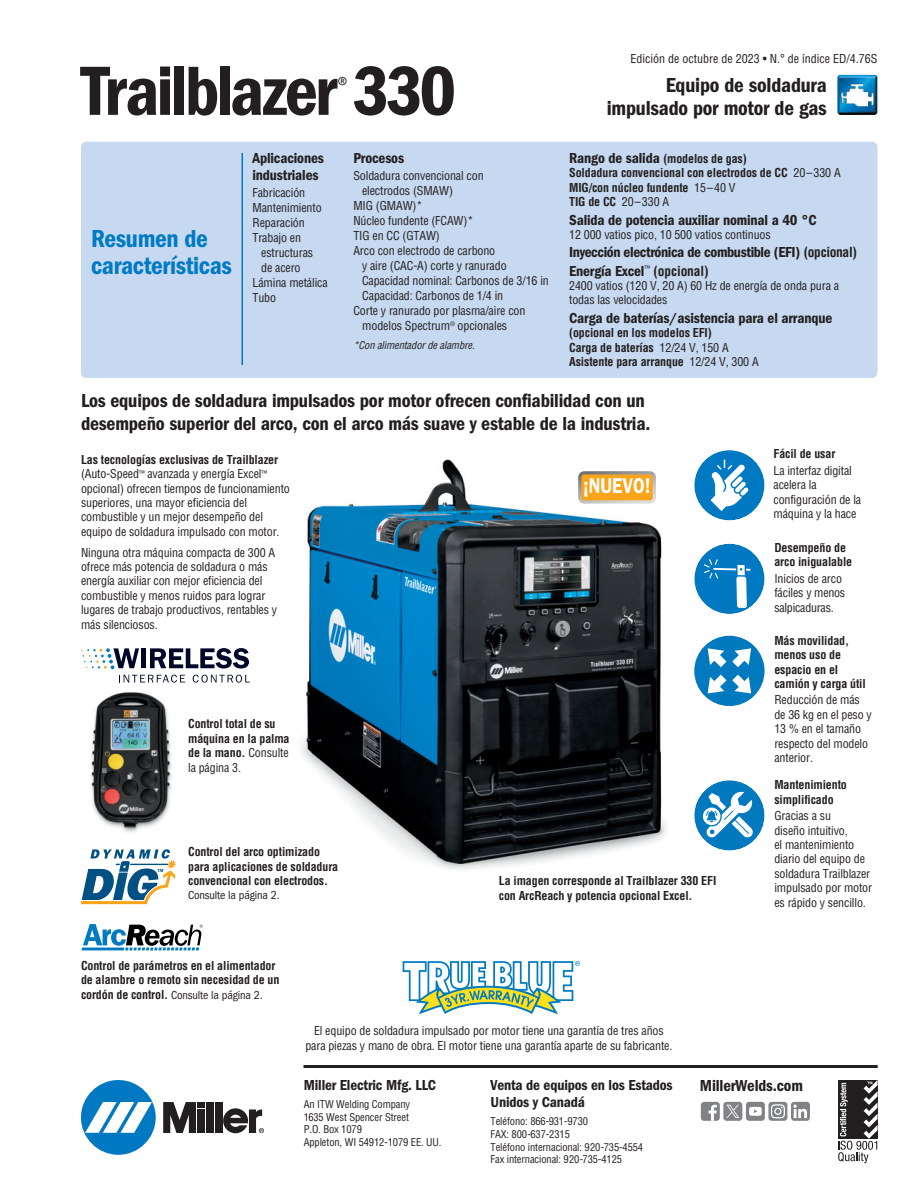
<style>
.page{position:relative;width:918px;height:1188px;background:#fff}
.page>*{position:absolute;margin:0;border:0;box-sizing:border-box;transform-origin:0 0}
.t1{font:72px "ITC Franklin Gothic Std Dm Cd";letter-spacing:-.04em;color:#231f20}
.t2{font:25.5px/27px "ITC Franklin Gothic Std Dm Cd";letter-spacing:-.015em;color:#007bc3}
.t3{font:600 21.6px "ITC Franklin Gothic Std";color:#fff;scale:.82 1}
.t4{font:21px "ITC Franklin Gothic Std Dm Cd";letter-spacing:-.01em;color:#231f20}
.t5{font:condensed 21px "ITC Franklin Gothic Std";color:#231f20}
.t6{font:19.5px/22.5px "ITC Franklin Gothic Std Dm Cd";letter-spacing:-.01em;color:#231f20}
.t7{font:16.5px "ITC Franklin Gothic Std Dm Cd";letter-spacing:-.01em;color:#231f20}
.t8{font:15px/16.5px "ITC Franklin Gothic Std Dm Cd";letter-spacing:-.01em;color:#231f20}
.t9{font:condensed 12px/14.4px "Helvetica";letter-spacing:-.01em;color:#231f20}
.t10{font:700 condensed 12px/14.4px "Helvetica";letter-spacing:-.01em;color:#231f20}
.t11{font:condensed 10.5px/12.6px "Helvetica";letter-spacing:-.01em;color:#231f20}
.t12{font:italic condensed 10.5px "Helvetica";color:#231f20}
.s1{font-family:"ITC Franklin Gothic Std Dm Cd";font-weight:400;font-stretch:normal;font-size:15px}
.s2{font-weight:400}
.s3{font-family:"Helvetica";font-weight:700;font-stretch:condensed;font-size:13.5px}
.s4{font-weight:700}
.s5{font-family:"ITC Franklin Gothic Std";font-weight:400}
</style>
<div class="page">
<img style="left:301px;top:459px;width:365px;height:411px">
<img style="left:91px;top:692px;width:81px;height:141px">
<div style="left:81px;top:142px;width:797px;height:236px;background:#c6d9f0;border-radius:5px"></div>
<hr style="left:242px;top:153px;width:1px;height:212px;background:#007bc3">
<img style="left:837px;top:75px;width:41px;height:40px">
<svg style="left:403px;top:961px;width:177px;height:53px"></svg>
<hr style="left:304px;top:1065px;width:573px;height:3px;background:#231f20">
<div style="left:81px;top:1080px;width:75px;height:75px;background:#0079c2;border-radius:50%"></div>
<svg style="left:85px;top:1102px;width:67px;height:31px"></svg>
<div style="left:206px;top:1102px;width:8px;height:31px;background:#231f20"></div>
<div style="left:215px;top:1102px;width:7px;height:31px;background:#231f20"></div>
<div style="left:198px;top:1102px;width:7px;height:6px;background:#231f20"></div>
<div style="left:198px;top:1110px;width:7px;height:23px;background:#231f20"></div>
<svg style="left:163px;top:1102px;width:33px;height:31px"></svg>
<svg style="left:223px;top:1108px;width:41px;height:25px"></svg>
<svg style="left:838px;top:1080px;width:40px;height:83px"></svg>
<div style="left:791px;top:1102px;width:19px;height:19px;background:#808285;border-radius:3px"></div>
<svg style="left:793px;top:1105px;width:14px;height:13px"></svg>
<div style="left:746px;top:1102px;width:19px;height:19px;background:#808285;border-radius:3px"></div>
<svg style="left:749px;top:1107px;width:13px;height:9px"></svg>
<div style="left:701px;top:1102px;width:19px;height:19px;background:#808285;border-radius:3px"></div>
<svg style="left:708px;top:1105px;width:9px;height:16px"></svg>
<div style="left:768px;top:1102px;width:19px;height:19px;background:#808285;border-radius:3px"></div>
<svg style="left:771px;top:1104px;width:14px;height:14px"></svg>
<div style="left:723px;top:1102px;width:19px;height:19px;background:#808285;border-radius:3px"></div>
<svg style="left:726px;top:1105px;width:13px;height:13px"></svg>
<div style="left:694px;top:544px;width:71px;height:70px;background:#0079c2;border-radius:50%"></div>
<svg style="left:704px;top:559px;width:46px;height:49px"></svg>
<svg style="left:578px;top:471px;width:78px;height:33px;background:#e5aa48"></svg>
<div style="left:694px;top:636px;width:71px;height:70px;background:#0079bf;border-radius:50%"></div>
<svg style="left:708px;top:675px;width:43px;height:18px"></svg>
<svg style="left:708px;top:648px;width:43px;height:19px"></svg>
<div style="left:694px;top:780px;width:71px;height:71px;background:#0079bf;border-radius:50%"></div>
<svg style="left:703px;top:791px;width:50px;height:47px"></svg>
<div style="left:694px;top:450px;width:71px;height:70px;background:#0079c2;border-radius:50%"></div>
<svg style="left:711px;top:459px;width:38px;height:52px"></svg>
<svg style="left:81px;top:924px;width:122px;height:26px"></svg>
<svg style="left:81px;top:849px;width:96px;height:55px"></svg>
<div style="left:141px;top:648px;width:5px;height:20px;background:#000827"></div>
<svg style="left:150px;top:648px;width:99px;height:21px"></svg>
<svg style="left:119px;top:675px;width:66px;height:8px"></svg>
<svg style="left:193px;top:675px;width:57px;height:8px"></svg>
<svg style="left:81px;top:648px;width:58px;height:21px"></svg>
<p class="t1" style="left:81px;top:67px;width:377px">Trailblazer 330</p>
<p class="t5" style="left:337px;top:76px;width:12px">®</p>
<p class="t2" style="left:91px;top:227px;width:142px">Resumen de características</p>
<p class="t8" style="left:253px;top:151px;width:73px">Aplicaciones industriales</p>
<p class="t9" style="left:253px;top:186px;width:54px">Fabricación</p>
<p class="t9" style="left:253px;top:201px;width:71px">Mantenimiento</p>
<p class="t9" style="left:253px;top:216px;width:54px">Reparación</p>
<p class="t9" style="left:253px;top:231px;width:50px">Trabajo en</p>
<p class="t9" style="left:261px;top:246px;width:54px">estructuras</p>
<p class="t9" style="left:261px;top:261px;width:41px">de acero</p>
<p class="t9" style="left:253px;top:276px;width:77px">Lámina metálica</p>
<p class="t9" style="left:253px;top:291px;width:25px">Tubo</p>
<p class="t8" style="left:353px;top:151px;width:52px">Procesos</p>
<p class="t9" style="left:362px;top:170px;width:123px;line-height:15px;text-indent:-9px">Soldadura convencional con electrodos (SMAW)</p>
<p class="t9" style="left:353px;top:200px;width:71px">MIG (GMAW)*</p>
<p class="t9" style="left:353px;top:215px;width:121px">Núcleo fundente (FCAW)*</p>
<p class="t9" style="left:353px;top:230px;width:88px">TIG en CC (GTAW)</p>
<p class="t9" style="left:353px;top:245px;width:143px">Arco con electrodo de carbono</p>
<p class="t9" style="left:362px;top:260px;width:146px">y aire (CAC-A) corte y ranurado</p>
<p class="t9" style="left:362px;top:275px;width:188px">Capacidad nominal: Carbonos de 3/16 in</p>
<p class="t9" style="left:362px;top:290px;width:142px">Capacidad: Carbonos de 1/4 in</p>
<p class="t9" style="left:353px;top:305px;width:174px">Corte y ranurado por plasma/aire con</p>
<p class="t9" style="left:362px;top:320px;width:146px">modelos Spectrum<sup>®</sup> opcionales</p>
<p class="t12" style="left:353px;top:341px;width:125px">*Con alimentadorde alambre.</p>
<p class="t9" style="left:630px;top:52px;width:249px">Edición de octubre de 2023 • N.° de índice ED/4.76S</p>
<p class="t4" style="left:666px;top:78px;width:163px">Equipo de soldadura</p>
<p class="t4" style="left:607px;top:101px;width:221px">impulsado por motor de gas</p>
<p class="t10" style="left:569px;top:153px;width:179px"><span class="s1">Rango de salida</span> (modelos de gas)</p>
<p class="t10" style="left:569px;top:167px;width:273px">Soldadura convencional con electrodos de CC <span class="s2">20–330 A<br></span>MIG/con núcleo fundente <span class="s2">15–40 V<br></span>TIG de CC <span class="s2">20–330 A</span></p>
<p class="t8" style="left:569px;top:213px;width:249px">Salida de potencia auxiliar nominal a 40 °C</p>
<p class="t9" style="left:569px;top:228px;width:203px">12 000 vatios pico, 10 500 vatios continuos</p>
<p class="t8" style="left:569px;top:245px;width:289px">Inyección electrónica de combustible (EFI) <span class="s3">(opcional)</span></p>
<p class="t8" style="left:569px;top:264px;width:141px">Energía Excel<sup>™</sup> <span class="s3">(opcional)</span></p>
<p class="t9" style="left:569px;top:280px;width:271px">2400 vatios (120 V, 20 A) 60 Hz de energía de onda pura a todas las velocidades</p>
<p class="t8" style="left:569px;top:311px;width:265px">Carga de baterías/asistencia para el arranque</p>
<p class="t10" style="left:569px;top:327px;width:144px">(opcional en los modelos EFI)</p>
<p class="t10" style="left:569px;top:341px;width:191px">Carga de baterías <span class="s2">12/24 V, 150 A<br></span>Asistente para arranque <span class="s2">12/24 V, 300 A</span></p>
<p class="t6" style="left:81px;top:391px;width:571px">Los equipos de soldadura impulsados por motor ofrecen confiabilidad con un desempeño superior del arco, con el arco más suave y estable de la industria.</p>
<p class="t9" style="left:81px;top:453px;width:210px"><span class="s4">Las tecnologías exclusivas de Trailblazer </span>(Auto-Speed<sup>™</sup> avanzada y energía Excel<sup>™ </sup>opcional) ofrecen tiempos de funcionamiento superiores, una mayor eficiencia del combustible y un mejor desempeño del equipo de soldadura impulsado con motor.</p>
<p class="t9" style="left:81px;top:546px;width:198px">Ninguna otra máquina compacta de 300 A ofrece más potencia de soldadura o más energía auxiliar con mejor eficiencia del combustible y menos ruidos para lograr lugares de trabajo productivos, rentables y más silenciosos.</p>
<p class="t10" style="left:188px;top:718px;width:103px">Control total de su máquina en la palma de la mano. <span class="s2">Consulte la página 3.</span></p>
<p class="t10" style="left:188px;top:846px;width:152px">Control del arco optimizado para aplicaciones de soldadura convencional con electrodos.<br><span class="s5">Consulte la página 2.</span></p>
<p class="t10" style="left:81px;top:959px;width:200px">Control de parámetros en el alimentador de alambre o remoto sin necesidad de un cordón de control. <span class="s5">Consulte la página 2.</span></p>
<p class="t3" style="left:583px;top:473px;width:84px">¡NUEVO!</p>
<p class="t10" style="left:499px;top:875px;width:219px">La imagen corresponde al Trailblazer 330 EFI con ArcReach y potencia opcional Excel.</p>
<p class="t9" style="left:305px;top:1025px;width:369px;text-align:center">El equipo de soldadura impulsado por motor tiene una garantía de tres años para piezas y mano de obra. El motor tiene una garantía aparte de su fabricante.</p>
<p class="t10" style="left:773px;top:448px;width:63px">Fácil de usar</p>
<p class="t9" style="left:773px;top:464px;width:89px">La interfaz digital acelera la configuración de la máquina y la hace</p>
<p class="t10" style="left:774px;top:541px;width:79px">Desempeño de arco inigualable</p>
<p class="t9" style="left:774px;top:572px;width:72px">Inicios de arco fáciles y menos salpicaduras.</p>
<p class="t10" style="left:774px;top:634px;width:93px">Más movilidad, menos uso de espacio en el camión y carga útil</p>
<p class="t9" style="left:774px;top:694px;width:99px">Reducción de más de 36 kg en el peso y<br>13 % en el tamaño respecto del modelo anterior.</p>
<p class="t10" style="left:774px;top:779px;width:74px">Mantenimiento simplificado</p>
<p class="t9" style="left:774px;top:810px;width:99px">Gracias a su<br>diseño intuitivo,<br>el mantenimiento diario del equipo de soldadura Trailblazer impulsado por motor es rápido y sencillo.</p>
<p class="t8" style="left:304px;top:1078px;width:134px">Miller Electric Mfg. LLC</p>
<p class="t11" style="left:304px;top:1099px;width:139px">An ITW Welding Company<br>1635 West Spencer Street<br>P.O. Box 1079<br>Appleton, WI 54912-1079 EE. UU.</p>
<p class="t8" style="left:491px;top:1078px;width:184px">Venta de equipos en los Estados</p>
<p class="t7" style="left:700px;top:1080px;width:105px">MillerWelds.com</p>
<p class="t8" style="left:491px;top:1095px;width:96px">Unidos y Canadá</p>
<p class="t11" style="left:491px;top:1116px;width:154px">Teléfono: 866-931-9730<br>FAX: 800-637-2315<br>Teléfono internacional: 920-735-4554<br>Fax internacional: 920-735-4125</p>
</div>
